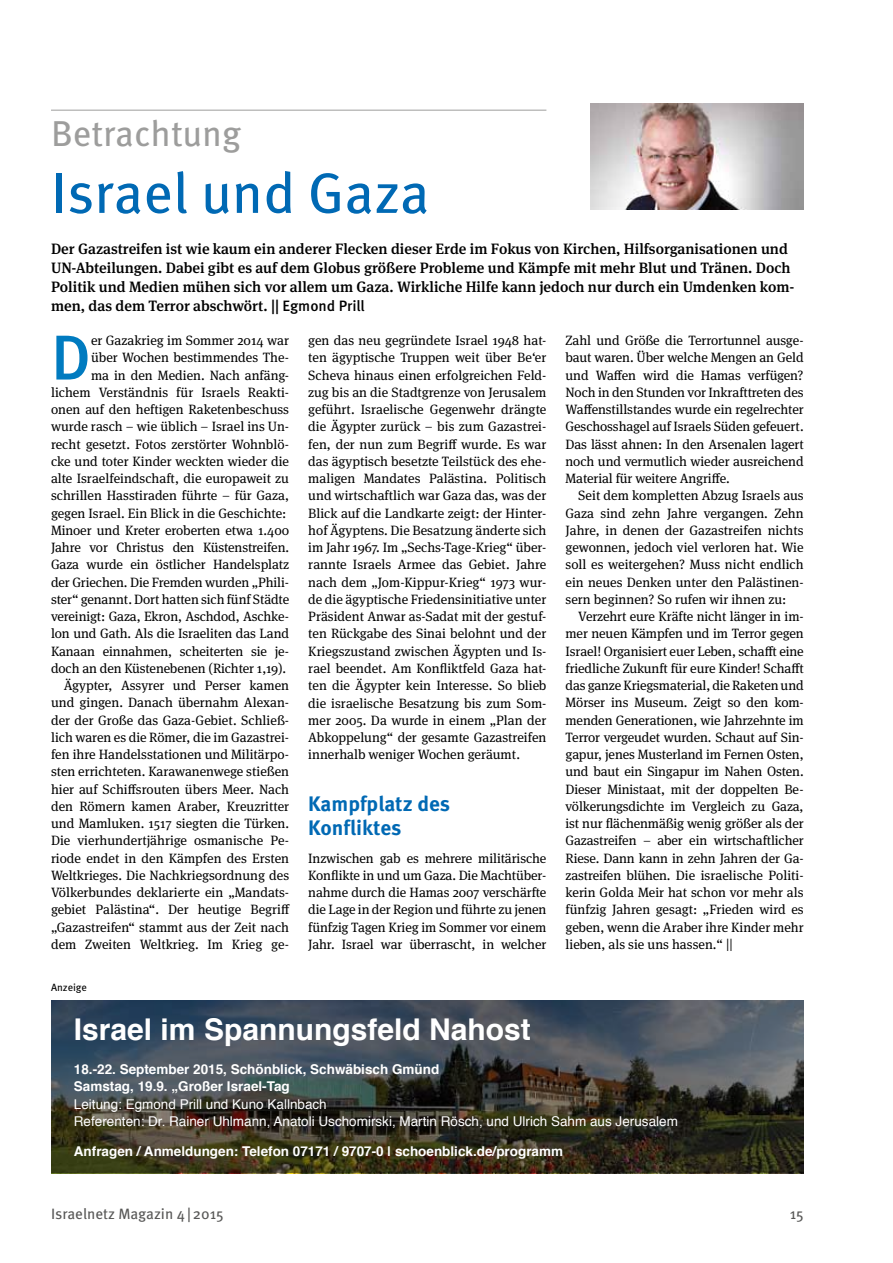
<style>
.page{position:relative;width:893px;height:1263px;background:#fff}
.page>*{position:absolute;margin:0;border:0;box-sizing:border-box;transform-origin:0 0}
.t1{font:500 63.3px "Meta OT";color:#007bc0}
.t2{font:57px "Meta OT";letter-spacing:-.005em;color:#0069b4}
.t3{font:36px "Meta OT";letter-spacing:-.005em;color:#9d9d9c}
.t4{font:700 30px "Helvetica";color:#fff}
.t5{font:700 21px/24px "Meta OT";color:#0069b4}
.t6{font:500 15px/18.8px "Meta Serif OT";color:#000}
.t7{font:15px "Meta OT";color:#575756}
.t8{font:13.5px/17.2px "Meta Serif OT";color:#000;text-align:justify}
.t9{font:700 13.5px/17.2px "Helvetica";color:#fff}
.t10{font:13.5px/17.2px "Helvetica";color:#fff}
.t11{font:10.5px "Meta OT";color:#000}
.s1{font-family:"Meta OT"}
</style>
<div class="page">
<hr style="left:51px;top:110px;width:495px;height:1px;background:#9d9d9c">
<img style="left:591px;top:104px;width:213px;height:106px">
<svg style="left:51px;top:1001px;width:753px;height:172px;background:#3d413f"></svg>
<h3 class="t3" style="left:51px;top:113px;width:192px">Betrachtung</h3>
<h2 class="t2" style="left:51px;top:160px;width:380px">Israel und Gaza</h2>
<p class="t6" style="left:51px;top:240px;width:745px">Der Gazastreifen ist wie kaum ein anderer Flecken dieser Erde im Fokus von Kirchen, Hilfsorganisationen und UN-Abteilungen. Dabei gibt es auf dem Globus größere Probleme und Kämpfe mit mehr Blut und Tränen. Doch Politik und Medien mühen sich vor allem um Gaza. Wirkliche Hilfe kann jedoch nur durch ein Umdenken kom&shy;men, das dem Terror abschwört. <span class="s1">|| Egmond Prill</span></p>
<h1 class="t1" style="left:51px;top:321px;width:41px">D</h1>
<p class="t8" style="left:51px;top:332px;width:240px;text-align:right">er Gazakrieg im Sommer 2014 war<br>über Wochen bestimmendes The-<br>ma in den Medien. Nach anfäng&shy;lichem Verständnis für Israels Reakti&shy;onen auf den heftigen Raketenbeschuss wurde rasch – wie üblich – Israel ins Un&shy;recht gesetzt. Fotos zerstörter Wohnblö&shy;cke und toter Kinder weckten wieder die alte Israelfeindschaft, die europaweit zu schrillen Hasstiraden führte – für Gaza, gegen Israel. Ein Blick in die Geschichte:<br>Minoer und Kreter eroberten etwa 1.400<br>Jahre vor Christus den Küstenstreifen.<br>Gaza wurde ein östlicher Handelsplatz der Griechen. Die Fremden wurden „Phili&shy;ster“ genannt. Dort hatten sich fünf Städte vereinigt: Gaza, Ekron, Aschdod, Aschke&shy;lon und Gath. Als die Israeliten das Land Kanaan einnahmen, scheiterten sie je&shy;doch an den Küstenebenen (Richter 1,19).<br>Ägypter, Assyrer und Perser kamen und gingen. Danach übernahm Alexan&shy;der der Große das Gaza-Gebiet. Schließ&shy;lich waren es die Römer, die im Gazastrei&shy;fen ihre Handelsstationen und Militärpo&shy;sten errichteten. Karawanenwege stießen hier auf Schiffsrouten übers Meer. Nach den Römern kamen Araber, Kreuzritter und Mamluken. 1517 siegten die Türken.<br>Die vierhundertjährige osmanische Pe&shy;riode endet in den Kämpfen des Ersten Weltkrieges. Die Nachkriegsordnung des Völkerbundes deklarierte ein „Mandats&shy;gebiet Palästina“. Der heutige Begriff „Gazastreifen“ stammt aus der Zeit nach dem Zweiten Weltkrieg. Im Krieg ge-</p>
<p class="t8" style="left:308px;top:332px;width:240px">gen das neu gegründete Israel 1948 hat&shy;ten ägyptische Truppen weit über Be‘er Scheva hinaus einen erfolgreichen Feld&shy;zug bis an die Stadtgrenze von Jerusalem geführt. Israelische Gegenwehr drängte die Ägypter zurück – bis zum Gazastrei&shy;fen, der nun zum Begriff wurde. Es war das ägyptisch besetzte Teilstück des ehe&shy;maligen Mandates Palästina. Politisch und wirtschaftlich war Gaza das, was der Blick auf die Landkarte zeigt: der Hinter&shy;hof Ägyptens. Die Besatzung änderte sich im Jahr 1967. Im „Sechs-Tage-Krieg“ über&shy;rannte Israels Armee das Gebiet. Jahre nach dem „Jom-Kippur-Krieg“ 1973 wur&shy;de die ägyptische Friedensinitiative unter Präsident Anwar as-Sadat mit der gestuf&shy;ten Rückgabe des Sinai belohnt und der Kriegszustand zwischen Ägypten und Is&shy;rael beendet. Am Konfliktfeld Gaza hat&shy;ten die Ägypter kein Interesse. So blieb die israelische Besatzung bis zum Som&shy;mer 2005. Da wurde in einem „Plan der Abkoppelung“ der gesamte Gazastreifen innerhalb weniger Wochen geräumt.</p>
<p class="t8" style="left:566px;top:332px;width:240px">Zahl und Größe die Terrortunnel ausge&shy;baut waren. Über welche Mengen an Geld und Waffen wird die Hamas verfügen?<br>Noch in den Stunden vor Inkrafttreten des Waffenstillstandes wurde ein regelrechter Geschosshagel auf Israels Süden gefeuert.<br>Das lässt ahnen: In den Arsenalen lagert noch und vermutlich wieder ausreichend Material für weitere Angriffe.</p>
<p class="t8" style="left:566px;top:487px;width:240px;text-indent:13px">Seit dem kompletten Abzug Israels aus Gaza sind zehn Jahre vergangen. Zehn Jahre, in denen der Gazastreifen nichts gewonnen, jedoch viel verloren hat. Wie soll es weitergehen? Muss nicht endlich ein neues Denken unter den Palästinen&shy;sern beginnen? So rufen wir ihnen zu:</p>
<p class="t8" style="left:566px;top:608px;width:240px;text-indent:13px">Verzehrt eure Kräfte nicht länger in im&shy;mer neuen Kämpfen und im Terror gegen Israel! Organisiert euer Leben, schafft eine friedliche Zukunft für eure Kinder! Schafft das ganze Kriegsmaterial, die Raketen und Mörser ins Museum. Zeigt so den kom&shy;menden Generationen, wie Jahrzehnte im Terror vergeudet wurden. Schaut auf Sin&shy;gapur, jenes Musterland im Fernen Osten, und baut ein Singapur im Nahen Osten.<br>Dieser Ministaat, mit der doppelten Be&shy;völkerungsdichte im Vergleich zu Gaza, ist nur flächenmäßig wenig größer als der Gazastreifen – aber ein wirtschaftlicher Riese. Dann kann in zehn Jahren der Ga&shy;zastreifen blühen. Die israelische Politi&shy;kerin Golda Meir hat schon vor mehr als fünfzig Jahren gesagt: „Frieden wird es geben, wenn die Araber ihre Kinder mehr lieben, als sie uns hassen.“ ||</p>
<h3 class="t5" style="left:308px;top:792px;width:143px">Kampfplatz des<br>Konfliktes</h3>
<p class="t8" style="left:308px;top:850px;width:240px">Inzwischen gab es mehrere militärische Konflikte in und um Gaza. Die Machtüber&shy;nahme durch die Hamas 2007 verschärfte die Lage in der Region und führte zu jenen fünfzig Tagen Krieg im Sommer vor einem Jahr. Israel war überrascht, in welcher</p>
<p class="t11" style="left:51px;top:981px;width:37px">Anzeige</p>
<h3 class="t4" style="left:74px;top:1005px;width:458px">Israel im Spannungsfeld Nahost</h3>
<p class="t9" style="left:74px;top:1061px;width:367px">18.-22. September 2015, Schönblick, Schwäbisch Gmünd<br>Samstag, 19.9. „Großer Israel-Tag</p>
<p class="t10" style="left:74px;top:1096px;width:605px">Leitung: Egmond Prill und Kuno Kallnbach<br>Referenten: Dr. Rainer Uhlmann, Anatoli Uschomirski, Martin Rösch, und Ulrich Sahm aus Jerusalem</p>
<p class="t9" style="left:74px;top:1143px;width:491px">Anfragen / Anmeldungen: Telefon 07171 / 9707-0 | schoenblick.de/programm</p>
<p class="t7" style="left:51px;top:1205px;width:174px">Israelnetz Magazin 4|2015</p>
<p class="t7" style="left:790px;top:1205px;width:15px">15</p>
</div>
